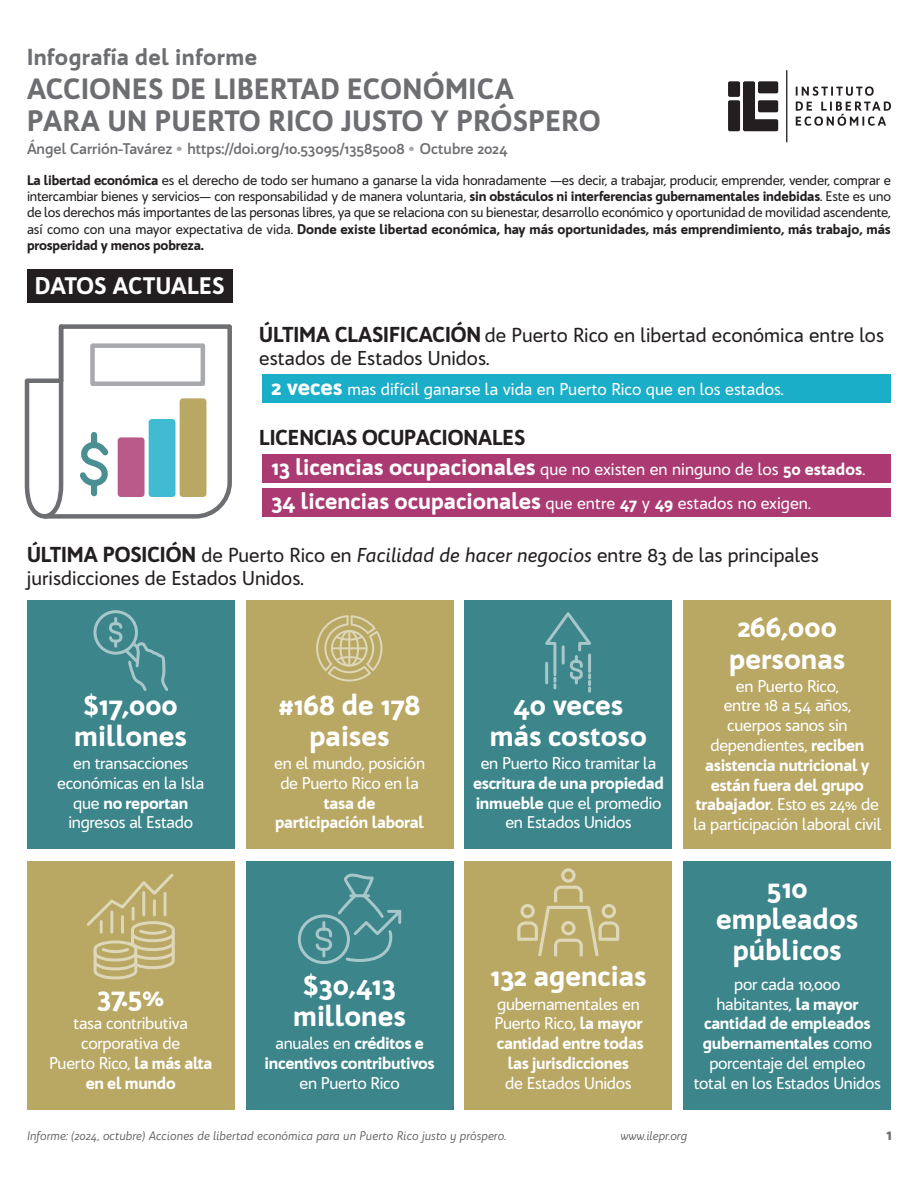
<style>
.page{position:relative;width:918px;height:1188px;background:#fff}
.page>*{position:absolute;margin:0;border:0;box-sizing:border-box;transform-origin:0 0}
.t1{font:900 28.5px/31.2px "Bw Quinta Pro";color:#fff;text-align:center}
.t2{font:900 28.5px/31.2px "Bw Quinta Pro";letter-spacing:.02em;color:#6d6e71}
.t3{font:900 23.25px "Bw Quinta Pro";letter-spacing:.015em;color:#fff}
.t4{font:900 22.5px "Bw Quinta Pro";letter-spacing:.02em;color:#6d6e71}
.t5{font:900 21px "Bw Quinta Pro";color:#231f20}
.t6{font:500 19.5px/23.4px "Bw Quinta Pro";color:#231f20}
.t7{font:500 16.5px/19.8px "Bw Quinta Pro";letter-spacing:-.02em;color:#fff;text-align:center}
.t8{font:900 16.5px/19.8px "Bw Quinta Pro";letter-spacing:-.02em;color:#fff;text-align:center}
.t9{font:500 16.5px/33.8px "Bw Quinta Pro";color:#fff}
.t10{font:900 16.5px "Bw Quinta Pro";color:#6d6e71}
.t11{font:700 15px "Bw Quinta Pro";color:#6d6e71}
.t12{font:500 13.5px/16.2px "Bw Quinta Pro";letter-spacing:-.02em;color:#231f20;text-align:justify}
.t13{font:italic 12px "Bw Quinta Pro";color:#58595b}
.s1{font-size:21px;color:#a7a9ac}
.s2{font-weight:900}
.s3{font-weight:900;font-size:21px}
.s4{font-weight:900;font-size:22.5px}
.s5{font-style:italic}
.s6{font-weight:500}
</style>
<div class="page">
<div style="left:27px;top:269px;width:205px;height:34px;background:#231f20"></div>
<div style="left:262px;top:374px;width:629px;height:28px;background:#1aaec9"></div>
<svg style="left:24px;top:324px;width:208px;height:195px"></svg>
<div style="left:91px;top:435px;width:6px;height:10px;background:#4b8f92"></div>
<div style="left:91px;top:483px;width:6px;height:10px;background:#4b8f92"></div>
<div style="left:118px;top:437px;width:27px;height:60px;background:#b95a8a"></div>
<div style="left:180px;top:398px;width:26px;height:99px;background:#b9a764"></div>
<div style="left:149px;top:419px;width:26px;height:78px;background:#40bbd2"></div>
<div style="left:27px;top:601px;width:207px;height:248px;background:#3c858a"></div>
<div style="left:246px;top:861px;width:207px;height:249px;background:#3c858a"></div>
<div style="left:246px;top:601px;width:207px;height:248px;background:#b9a764"></div>
<div style="left:465px;top:601px;width:207px;height:248px;background:#3c858a"></div>
<div style="left:27px;top:861px;width:207px;height:249px;background:#b9a764"></div>
<div style="left:465px;top:861px;width:207px;height:249px;background:#b9a764"></div>
<div style="left:684px;top:601px;width:207px;height:248px;background:#b9a764"></div>
<div style="left:684px;top:861px;width:207px;height:249px;background:#3c858a"></div>
<div style="left:298px;top:914px;width:52px;height:50px;border:3px solid #fff;border-radius:50%"></div>
<svg style="left:314px;top:874px;width:87px;height:89px"></svg>
<svg style="left:545px;top:612px;width:46px;height:79px"></svg>
<hr style="left:562px;top:647px;width:3px;height:16px;background:#fff">
<svg style="left:87px;top:874px;width:88px;height:105px"></svg>
<svg style="left:517px;top:868px;width:102px;height:88px"></svg>
<div style="left:93px;top:610px;width:45px;height:45px;border:3px solid #fff;border-radius:50%"></div>
<svg style="left:108px;top:619px;width:60px;height:72px"></svg>
<svg style="left:316px;top:615px;width:66px;height:67px"></svg>
<div style="left:262px;top:454px;width:629px;height:29px;background:#ab3972"></div>
<div style="left:262px;top:488px;width:629px;height:28px;background:#ab3972"></div>
<svg style="left:796px;top:86px;width:95px;height:40px"></svg>
<div style="left:728px;top:81px;width:12px;height:16px;background:#231f20;border-radius:2px"></div>
<div style="left:728px;top:100px;width:12px;height:31px;background:#231f20;border-radius:2px"></div>
<svg style="left:743px;top:81px;width:35px;height:50px"></svg>
<div style="left:758px;top:81px;width:20px;height:12px;background:#231f20;border-radius:2px"></div>
<div style="left:758px;top:100px;width:20px;height:12px;background:#231f20;border-radius:2px"></div>
<hr style="left:786px;top:70px;width:1px;height:72px;background:#231f20">
<h3 class="t4" style="left:27px;top:43px;width:232px">Infografía del informe</h3>
<h1 class="t2" style="left:27px;top:74px;width:575px">ACCIONES DE LIBERTAD ECONÓMICA<br>PARA UN PUERTO RICO JUSTO Y PRÓSPERO</h1>
<p class="t11" style="left:27px;top:139px;width:482px">Ángel Carrión-Tavárez <span class="s1">•</span> https://doi.org/10.53095/13585008 <span class="s1">•</span> Octubre 2024</p>
<p class="t12" style="left:27px;top:172px;width:866px"><span class="s2">La libertad económica</span> es el derecho de todo ser humano a ganarse la vida honradamente —es decir, a trabajar, producir, emprender, vender, comprar e intercambiar bienes y servicios— con responsabilidad y de manera voluntaria, <span class="s2">sin obstáculos ni interferencias gubernamentales indebidas</span>. Este es uno de los derechos más importantes de las personas libres, ya que se relaciona con su bienestar, desarrollo económico y oportunidad de movilidad ascendente, así como con una mayor expectativa de vida. <span class="s2">Donde existe libertad económica, hay más oportunidades, más emprendimiento, más trabajo, más prosperidad y menos pobreza.</span></p>
<h2 class="t3" style="left:35px;top:271px;width:191px">DATOS ACTUALES</h2>
<h3 class="t6" style="left:259px;top:323px;width:626px"><span class="s3">ÚLTIMA CLASIFICACIÓN</span> de Puerto Rico en libertad económica entre los estados de Estados Unidos.</h3>
<p class="t9" style="left:271px;top:372px;width:514px"><span class="s4">2 veces</span> mas difícil ganarse la vida en Puerto Rico que en los estados.</p>
<h3 class="t5" style="left:259px;top:424px;width:267px">LICENCIAS OCUPACIONALES</h3>
<p class="t9" style="left:271px;top:453px;width:596px"><span class="s4">13 licencias ocupacionales</span> que no existen en ninguno de los <span class="s2">50 estados</span>.<br><span class="s4">34 licencias ocupacionales</span> que entre <span class="s2">47</span> y <span class="s2">49</span> estados no exigen.</p>
<h3 class="t6" style="left:27px;top:543px;width:793px"><span class="s3">ÚLTIMA POSICIÓN</span> de Puerto Rico en <span class="s5">Facilidad de hacer negocios</span> entre 83 de las principales jurisdicciones de Estados Unidos.</h3>
<h1 class="t1" style="left:74px;top:689px;width:114px">$17,000 millones</h1>
<p class="t7" style="left:57px;top:753px;width:149px">en transacciones económicas en la Isla que <span class="s2">no reportan </span>ingresos al Estado</p>
<h1 class="t1" style="left:97px;top:981px;width:69px">37.5%</h1>
<p class="t7" style="left:49px;top:1014px;width:165px">tasa contributiva corporativa de<br>Puerto Rico, <span class="s2">la más alta en el mundo</span></p>
<h1 class="t1" style="left:279px;top:689px;width:144px">#168 de 178 paises</h1>
<p class="t7" style="left:274px;top:753px;width:152px">en el mundo, posición de Puerto Rico en la</p>
<p class="t8" style="left:275px;top:793px;width:150px">tasa de participación laboral</p>
<h1 class="t1" style="left:293px;top:969px;width:114px">$30,413 millones</h1>
<p class="t8" style="left:265px;top:1034px;width:172px"><span class="s6">anuales en</span> créditos e incentivos contributivos</p>
<p class="t7" style="left:300px;top:1073px;width:102px">en Puerto Rico</p>
<h1 class="t1" style="left:490px;top:689px;width:158px">40 veces más costoso</h1>
<p class="t7" style="left:481px;top:753px;width:177px">en Puerto Rico tramitar la</p>
<p class="t8" style="left:473px;top:773px;width:193px">escritura de una propiedad inmueble <span class="s6">que el promedio en Estados Unidos</span></p>
<h1 class="t1" style="left:490px;top:960px;width:158px">132 agencias</h1>
<p class="t8" style="left:495px;top:994px;width:151px"><span class="s6">gubernamentales en<br>Puerto Rico,</span> la mayor cantidad entre todas las jurisdicciones</p>
<p class="t7" style="left:505px;top:1073px;width:128px">de Estados Unidos</p>
<h1 class="t1" style="left:729px;top:612px;width:117px;text-align:left">266,000 personas</h1>
<p class="t7" style="left:693px;top:676px;width:190px">en Puerto Rico,<br>entre 18 a 54 años,<br>cuerpos sanos sin dependientes, <span class="s2">reciben asistencia nutricional y están fuera del grupo trabajador</span>. Esto es 24% de la participación laboral civil</p>
<h1 class="t1" style="left:716px;top:872px;width:144px">510 empleados públicos</h1>
<p class="t7" style="left:694px;top:974px;width:189px">por cada 10,000<br>habitantes, <span class="s2">la mayor cantidad de empleados gubernamentales</span> como porcentaje del empleo total en los Estados Unidos</p>
<p class="t13" style="left:27px;top:1128px;width:481px">Informe: (2024, octubre) Acciones de libertad económica para un Puerto Rico justo y próspero.</p>
<p class="t13" style="left:620px;top:1128px;width:68px">www.ilepr.org</p>
<p class="t10" style="left:886px;top:1123px;width:7px">1</p>
</div>
